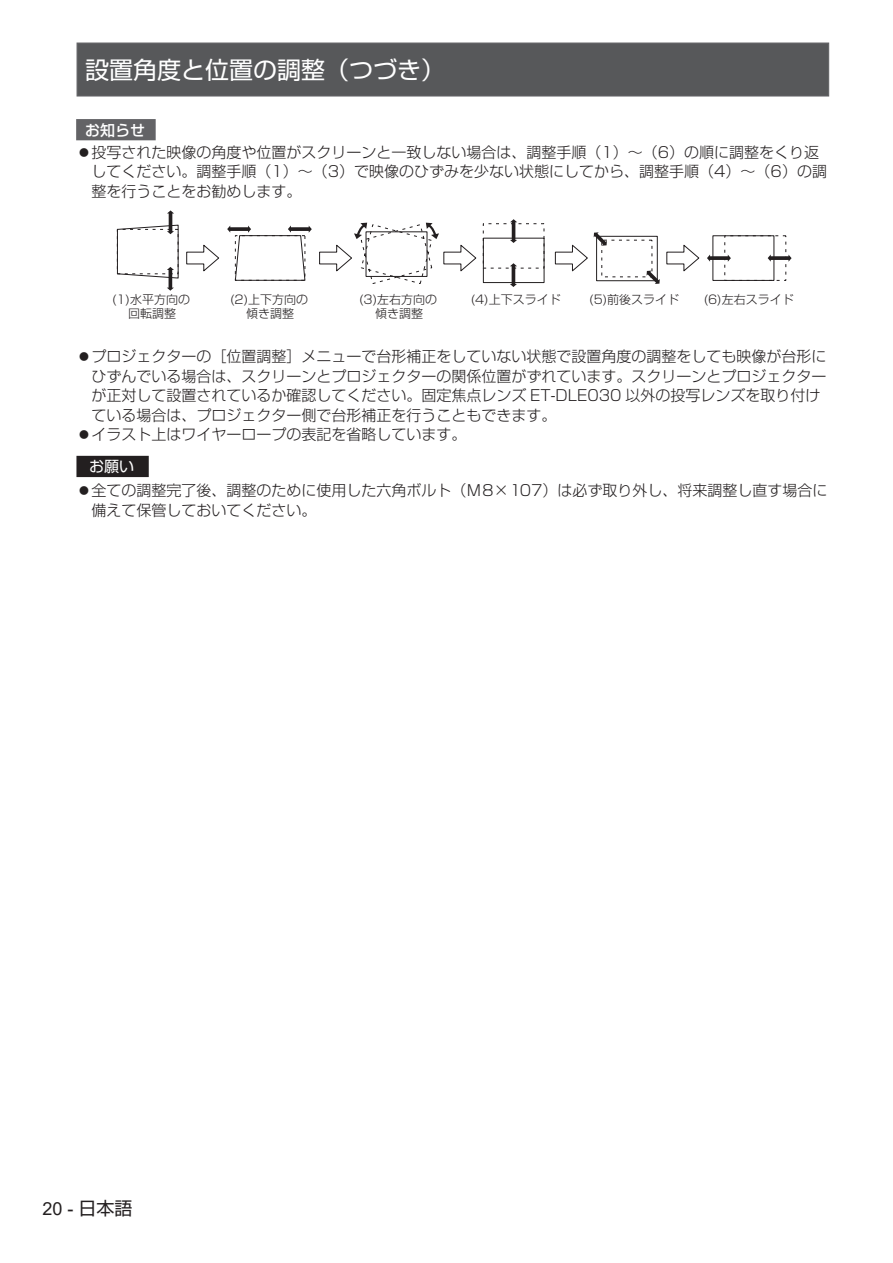
<style>
.page{position:relative;width:893px;height:1263px;background:#fff}
.page>*{position:absolute;margin:0;border:0;box-sizing:border-box;transform-origin:0 0}
.t1{font:24px "Shin Go Pro";color:#fff}
.t2{font:18px "Arial";color:#231f20}
.t3{font:300 15px/19.5px "Shin Go Pro";color:#231f20}
.t4{font:500 15px "Shin Go Pro";color:#fff}
.t5{font:15px "Shin Go Pro";color:#fff}
.t6{font:12px/13.5px "Shin Go Pro Light 90 msp RKSJ H";color:#231f20;text-align:center}
.s1{font-family:"Shin Go Pro"}
</style>
<div class="page">
<div style="left:77px;top:43px;width:752px;height:54px;background:#57585a;border:1px solid #636366"></div>
<div style="left:76px;top:119px;width:80px;height:21px;background:#636366"></div>
<div style="left:76px;top:456px;width:73px;height:21px;background:#231f20"></div>
<div style="left:724px;top:235px;width:62px;height:46px;border:1px dashed #231f20"></div>
<svg style="left:707px;top:254px;width:24px;height:8px"></svg>
<svg style="left:768px;top:254px;width:24px;height:8px"></svg>
<div style="left:596px;top:236px;width:62px;height:45px;border:1px solid #231f20"></div>
<svg style="left:594px;top:232px;width:13px;height:14px"></svg>
<svg style="left:646px;top:271px;width:14px;height:13px"></svg>
<div style="left:483px;top:238px;width:61px;height:45px;border:1px solid #231f20"></div>
<svg style="left:510px;top:263px;width:7px;height:24px"></svg>
<svg style="left:510px;top:219px;width:7px;height:24px"></svg>
<svg style="left:117px;top:210px;width:360px;height:81px"></svg>
<svg style="left:555px;top:244px;width:33px;height:28px"></svg>
<svg style="left:666px;top:244px;width:34px;height:28px"></svg>
<h1 class="t1" style="left:85px;top:50px;width:361px">設置角度と位置の調整（つづき）</h1>
<p class="t4" style="left:85px;top:118px;width:62px">お知らせ</p>
<p class="t3" style="left:91px;top:141px;width:737px">投写された映像の角度や位置がスクリーンと一致しない場合は、調整手順（1）～（6）の順に調整をくり返してください。調整手順（1）～（3）で映像のひずみを少ない状態にしてから、調整手順（4）～（6）の調整を行うことをお勧めします。</p>
<p class="t6" style="left:359px;top:292px;width:79px">(3)左右方向の</p>
<p class="t6" style="left:471px;top:292px;width:91px">(4)上下スライド</p>
<p class="t6" style="left:589px;top:292px;width:91px">(5)前後スライド</p>
<p class="t6" style="left:704px;top:292px;width:91px">(6)左右スライド</p>
<p class="t6" style="left:375px;top:305px;width:49px">傾き調整</p>
<p class="t6" style="left:112px;top:292px;width:79px">(1)水平方向の回転調整</p>
<p class="t3" style="left:91px;top:345px;width:737px">プロジェクターの［位置調整］メニューで台形補正をしていない状態で設置角度の調整をしても映像が台形にひずんでいる場合は、スクリーンとプロジェクターの関係位置がずれています。スクリーンとプロジェクターが正対して設置されているか確認してください。固定焦点レンズ ET-DLE030 以外の投写レンズを取り付けている場合は、プロジェクター側で台形補正を行うこともできます。<br>イラスト上はワイヤーロープの表記を省略しています。</p>
<p class="t5" style="left:89px;top:454px;width:46px">お願い</p>
<p class="t3" style="left:91px;top:479px;width:738px">全ての調整完了後、調整のために使用した六角ボルト（Ｍ８×107）は必ず取り外し、将来調整し直す場合に備えて保管しておいてください。</p>
<p class="t6" style="left:230px;top:292px;width:79px">(2)上下方向の傾き調整</p>
<p class="t2" style="left:43px;top:1196px;width:92px">20 - <span class="s1">日本語</span></p>
</div>
